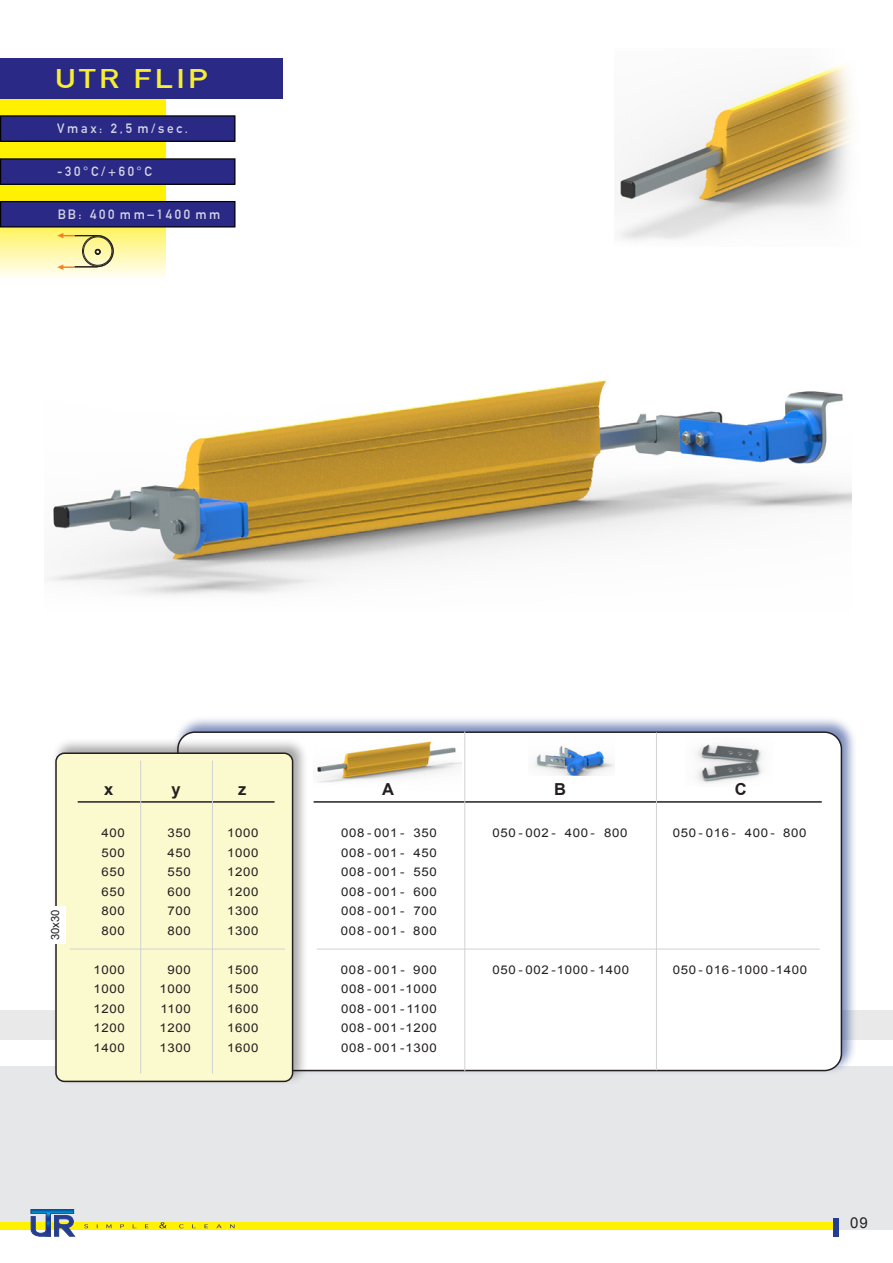
<style>
.page{position:relative;width:893px;height:1263px;background:#fff}
.page>*{position:absolute;margin:0;border:0;box-sizing:border-box;transform-origin:0 0}
.t1{font:700 26.4px "DIN Alternate";letter-spacing:.1em;color:#f6ee33;scale:1.25 1}
.t2{font:700 16.5px "Arial";color:#231f20}
.t3{font:15px "Arial";color:#231f20}
.t4{font:700 13.2px "DIN Alternate";letter-spacing:.2em;color:#fff}
.t5{font:12px "Arial";letter-spacing:.05em;color:#231f20;scale:1.1 1}
.t6{font:11.25px "Arial";letter-spacing:.01em;color:#231f20}
</style>
<div class="page">
<div style="left:0;top:1066px;width:893px;height:164px;background:#e6e7e9"></div>
<div style="left:0;top:1010px;width:893px;height:29px;background:#e9e9e9"></div>
<div style="left:0;top:1223px;width:838px;height:7px;background:#fff101"></div>
<svg style="left:84px;top:1222px;width:150px;height:6px"></svg>
<div style="left:833px;top:1218px;width:6px;height:18px;background:#253f8e"></div>
<svg style="left:30px;top:1209px;width:45px;height:28px"></svg>
<svg style="left:0;top:98px;width:166px;height:179px;background:#faf04a"></svg>
<img style="left:46px;top:380px;width:806px;height:216px">
<div style="left:1px;top:159px;width:234px;height:25px;background:#2a2a86"></div>
<div style="left:0;top:158px;width:235px;height:27px;border:1px solid #000001"></div>
<div style="left:1px;top:116px;width:234px;height:25px;background:#2a2a86"></div>
<div style="left:0;top:115px;width:235px;height:27px;border:1px solid #000001"></div>
<div style="left:0;top:58px;width:283px;height:40px;background:#2a2a86"></div>
<div style="left:1px;top:202px;width:234px;height:25px;background:#2a2a86"></div>
<div style="left:0;top:201px;width:235px;height:26px;border:1px solid #000001"></div>
<img style="left:619px;top:64px;width:233px;height:176px">
<svg style="left:57px;top:233px;width:57px;height:37px;background:#e1d791"></svg>
<div style="left:174px;top:716px;width:683px;height:358px;background:#253f8e;opacity:.6"></div>
<div style="left:178px;top:732px;width:663px;height:338px;background:#fff;border-radius:17px"></div>
<img style="left:696px;top:744px;width:67px;height:40px">
<div style="left:52px;top:737px;width:256px;height:348px;background:#231f20;opacity:.4"></div>
<div style="left:56px;top:753px;width:237px;height:328px;background:#fbf9ce;border-radius:9px"></div>
<div style="left:55px;top:752px;width:238px;height:330px;border:2px solid #231f20;border-radius:9px"></div>
<hr style="left:78px;top:801px;width:197px;height:2px;background:#231f20">
<hr style="left:314px;top:801px;width:508px;height:2px;background:#231f20">
<hr style="left:212px;top:761px;width:1px;height:312px;background:#d1d2d4">
<hr style="left:464px;top:731px;width:1px;height:340px;background:#d1d2d4">
<hr style="left:656px;top:732px;width:1px;height:338px;background:#d1d2d4">
<img style="left:317px;top:741px;width:145px;height:42px">
<div style="left:46px;top:906px;width:20px;height:38px;background:#fff"></div>
<hr style="left:140px;top:761px;width:1px;height:312px;background:#d1d2d4">
<hr style="left:70px;top:949px;width:215px;height:1px;background:#d1d2d4">
<hr style="left:317px;top:949px;width:503px;height:1px;background:#d1d2d4">
<img style="left:534px;top:745px;width:81px;height:31px">
<h1 class="t1" style="left:55px;top:58px;width:124px">UTR FLIP</h1>
<p class="t4" style="left:57px;top:118px;width:132px">Vmax: 2,5 m/sec.</p>
<p class="t4" style="left:57px;top:161px;width:96px">-30°C/+60°C</p>
<p class="t4" style="left:57px;top:204px;width:165px">BB: 400 mm–1400 mm</p>
<p class="t6" style="left:48px;top:940px;width:33px;rotate:-90deg">30x30</p>
<h2 class="t2" style="left:104px;top:778px;width:11px">x</h2>
<h2 class="t2" style="left:172px;top:778px;width:11px">y</h2>
<h2 class="t2" style="left:238px;top:778px;width:10px">z</h2>
<h2 class="t2" style="left:382px;top:778px;width:13px">A</h2>
<h2 class="t2" style="left:554px;top:778px;width:13px">B</h2>
<h2 class="t2" style="left:735px;top:778px;width:13px">C</h2>
<p class="t5" style="left:102px;top:825px;width:23px">400</p>
<p class="t5" style="left:168px;top:825px;width:23px">350</p>
<p class="t5" style="left:227px;top:825px;width:30px">1000</p>
<p class="t5" style="left:341px;top:825px;width:89px">008 - 001 - 350</p>
<p class="t5" style="left:493px;top:825px;width:124px">050 - 002 - 400 - 800</p>
<p class="t5" style="left:673px;top:825px;width:123px">050 - 016 - 400 - 800</p>
<p class="t5" style="left:102px;top:845px;width:23px">500</p>
<p class="t5" style="left:168px;top:845px;width:23px">450</p>
<p class="t5" style="left:227px;top:845px;width:30px">1000</p>
<p class="t5" style="left:341px;top:845px;width:89px">008 - 001 - 450</p>
<p class="t5" style="left:102px;top:864px;width:23px">650</p>
<p class="t5" style="left:168px;top:864px;width:23px">550</p>
<p class="t5" style="left:227px;top:864px;width:30px">1200</p>
<p class="t5" style="left:341px;top:864px;width:89px">008 - 001 - 550</p>
<p class="t5" style="left:102px;top:884px;width:23px">650</p>
<p class="t5" style="left:168px;top:884px;width:23px">600</p>
<p class="t5" style="left:227px;top:884px;width:30px">1200</p>
<p class="t5" style="left:341px;top:884px;width:89px">008 - 001 - 600</p>
<p class="t5" style="left:102px;top:903px;width:23px">800</p>
<p class="t5" style="left:168px;top:903px;width:23px">700</p>
<p class="t5" style="left:227px;top:903px;width:30px">1300</p>
<p class="t5" style="left:341px;top:903px;width:89px">008 - 001 - 700</p>
<p class="t5" style="left:102px;top:923px;width:23px">800</p>
<p class="t5" style="left:168px;top:923px;width:23px">800</p>
<p class="t5" style="left:227px;top:923px;width:30px">1300</p>
<p class="t5" style="left:341px;top:923px;width:89px">008 - 001 - 800</p>
<p class="t5" style="left:94px;top:962px;width:30px">1000</p>
<p class="t5" style="left:168px;top:962px;width:23px">900</p>
<p class="t5" style="left:227px;top:962px;width:30px">1500</p>
<p class="t5" style="left:341px;top:962px;width:89px">008 - 001 - 900</p>
<p class="t5" style="left:493px;top:962px;width:125px">050 - 002 -1000 - 1400</p>
<p class="t5" style="left:673px;top:962px;width:124px">050 - 016 -1000 -1400</p>
<p class="t5" style="left:94px;top:981px;width:30px">1000</p>
<p class="t5" style="left:160px;top:981px;width:30px">1000</p>
<p class="t5" style="left:227px;top:981px;width:30px">1500</p>
<p class="t5" style="left:341px;top:981px;width:89px">008 - 001 -1000</p>
<p class="t5" style="left:94px;top:1001px;width:30px">1200</p>
<p class="t5" style="left:161px;top:1001px;width:29px">1100</p>
<p class="t5" style="left:227px;top:1001px;width:30px">1600</p>
<p class="t5" style="left:341px;top:1001px;width:89px">008 - 001 -1100</p>
<p class="t5" style="left:94px;top:1020px;width:30px">1200</p>
<p class="t5" style="left:160px;top:1020px;width:30px">1200</p>
<p class="t5" style="left:227px;top:1020px;width:30px">1600</p>
<p class="t5" style="left:341px;top:1020px;width:89px">008 - 001 -1200</p>
<p class="t5" style="left:94px;top:1040px;width:30px">1400</p>
<p class="t5" style="left:160px;top:1040px;width:30px">1300</p>
<p class="t5" style="left:227px;top:1040px;width:30px">1600</p>
<p class="t5" style="left:341px;top:1040px;width:89px">008 - 001 -1300</p>
<p class="t3" style="left:850px;top:1213px;width:19px">09</p>
</div>
